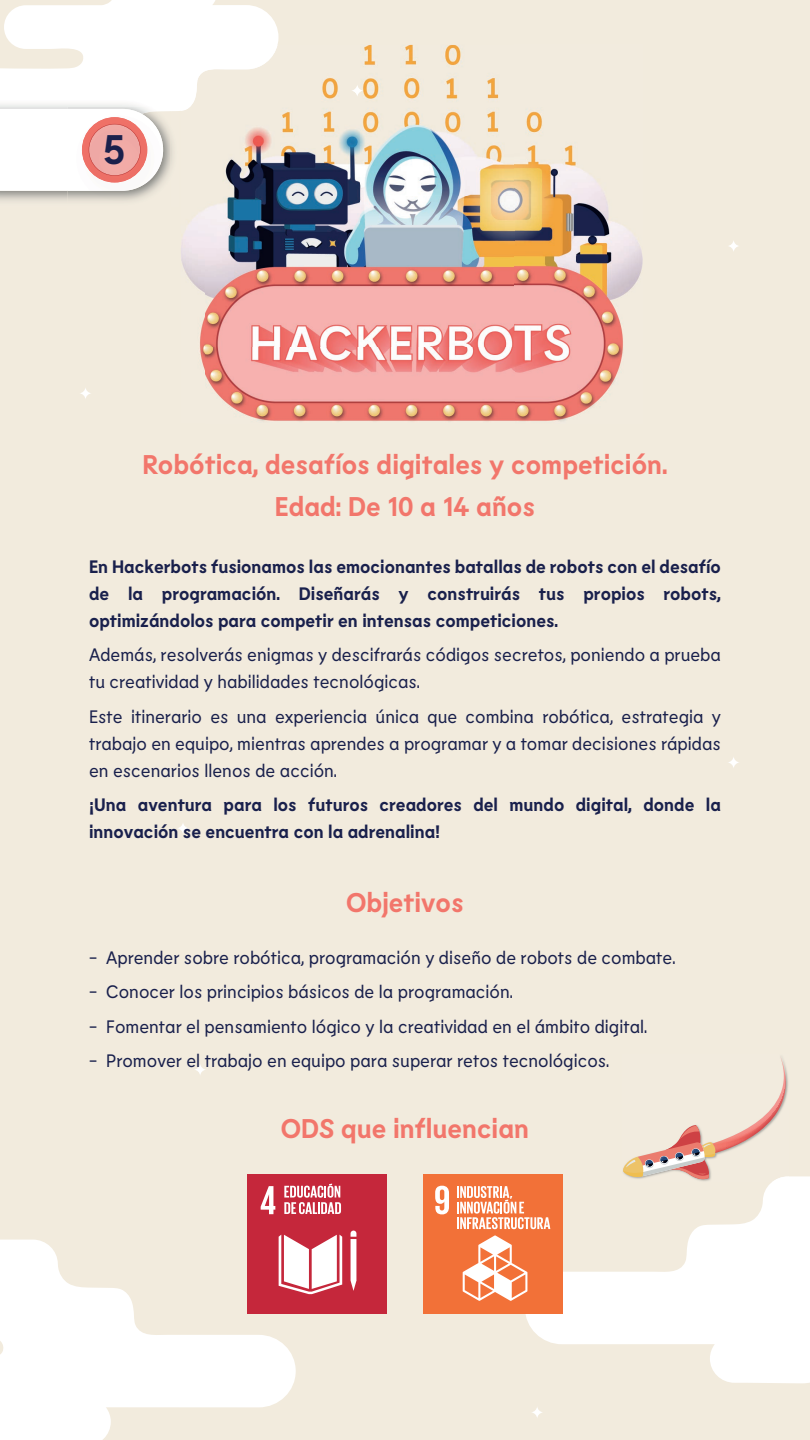
<style>
.page{position:relative;width:810px;height:1440px;background:#f2ebdd}
.page>*{position:absolute;margin:0;border:0;box-sizing:border-box;transform-origin:0 0}
.t1{font:700 41.25px "Lemur";color:#1b204c}
.t2{font:700 27px/42px "Lemur";color:#f2766b;text-align:center}
.t3{font:18px/27px "Lemur";color:#19204c}
.t4{font:700 18px/27px "Lemur";color:#19204c;text-align:justify}
</style>
<div class="page">
<svg style="left:729px;top:241px;width:9px;height:10px"></svg>
<svg style="left:178px;top:824px;width:10px;height:9px"></svg>
<svg style="left:728px;top:757px;width:11px;height:11px"></svg>
<svg style="left:532px;top:1407px;width:10px;height:11px"></svg>
<svg style="left:80px;top:388px;width:11px;height:11px"></svg>
<svg style="left:195px;top:1065px;width:10px;height:10px"></svg>
<svg style="left:525px;top:1176px;width:285px;height:207px;fill:#fff"></svg>
<svg style="left:0;top:1240px;width:296px;height:200px;fill:#fff"></svg>
<img style="left:67px;top:191px;width:92px;height:13px">
<svg style="left:0;top:0;width:279px;height:191px;background:#f9f1ee"></svg>
<img style="left:621px;top:1069px;width:167px;height:114px">
<img style="left:771px;top:1176px;width:18px;height:7px">
<svg style="left:622px;top:1056px;width:164px;height:126px"></svg>
<div style="left:247px;top:1174px;width:139px;height:140px;background:#c5273b"></div>
<svg style="left:261px;top:1186px;width:14px;height:28px"></svg>
<svg style="left:351px;top:1231px;width:5px;height:60px"></svg>
<svg style="left:279px;top:1235px;width:63px;height:59px"></svg>
<svg style="left:284px;top:1184px;width:57px;height:30px"></svg>
<div style="left:424px;top:1174px;width:139px;height:140px;background:#f27138"></div>
<svg style="left:435px;top:1186px;width:14px;height:28px"></svg>
<svg style="left:463px;top:1235px;width:64px;height:66px"></svg>
<svg style="left:457px;top:1186px;width:93px;height:43px"></svg>
<img style="left:206px;top:45px;width:437px;height:376px">
<img style="left:181px;top:111px;width:25px;height:265px">
<svg style="left:351px;top:84px;width:12px;height:13px"></svg>
<img style="left:181px;top:45px;width:97px;height:66px">
<h1 class="t1" style="left:103px;top:123px;width:23px">5</h1>
<h2 class="t2" style="left:142px;top:443px;width:527px">Robótica, desafíos digitales y competición.<br>Edad: De 10 a 14 años</h2>
<p class="t4" style="left:89px;top:552px;width:633px">En Hackerbots fusionamos las emocionantes batallas de robots con el desafío de la programación. Diseñarás y construirás tus propios robots, optimizándolos para competir en intensas competiciones.</p>
<p class="t3" style="left:89px;top:641px;width:633px">Además, resolverás enigmas y descifrarás códigos secretos, poniendo a prueba tu creatividad y habilidades tecnológicas.</p>
<p class="t3" style="left:89px;top:702px;width:633px;text-align:justify">Este itinerario es una experiencia única que combina robótica, estrategia y trabajo en equipo, mientras aprendes a programar y a tomar decisiones rápidas en escenarios llenos de acción.</p>
<p class="t4" style="left:89px;top:791px;width:633px">¡Una aventura para los futuros creadores del mundo digital, donde la innovación se encuentra con la adrenalina!</p>
<h2 class="t2" style="left:346px;top:881px;width:119px">Objetivos</h2>
<p class="t3" style="left:89px;top:944px;width:588px">- Aprender sobre robótica, programación y diseño de robots de combate.</p>
<p class="t3" style="left:89px;top:978px;width:425px">- Conocer los principios básicos de la programación.</p>
<p class="t3" style="left:89px;top:1013px;width:560px">- Fomentar el pensamiento lógico y la creatividad en el ámbito digital.</p>
<p class="t3" style="left:89px;top:1047px;width:522px">- Promover el trabajo en equipo para superar retos tecnológicos.</p>
<h2 class="t2" style="left:281px;top:1107px;width:250px">ODS que influencian</h2>
</div>
